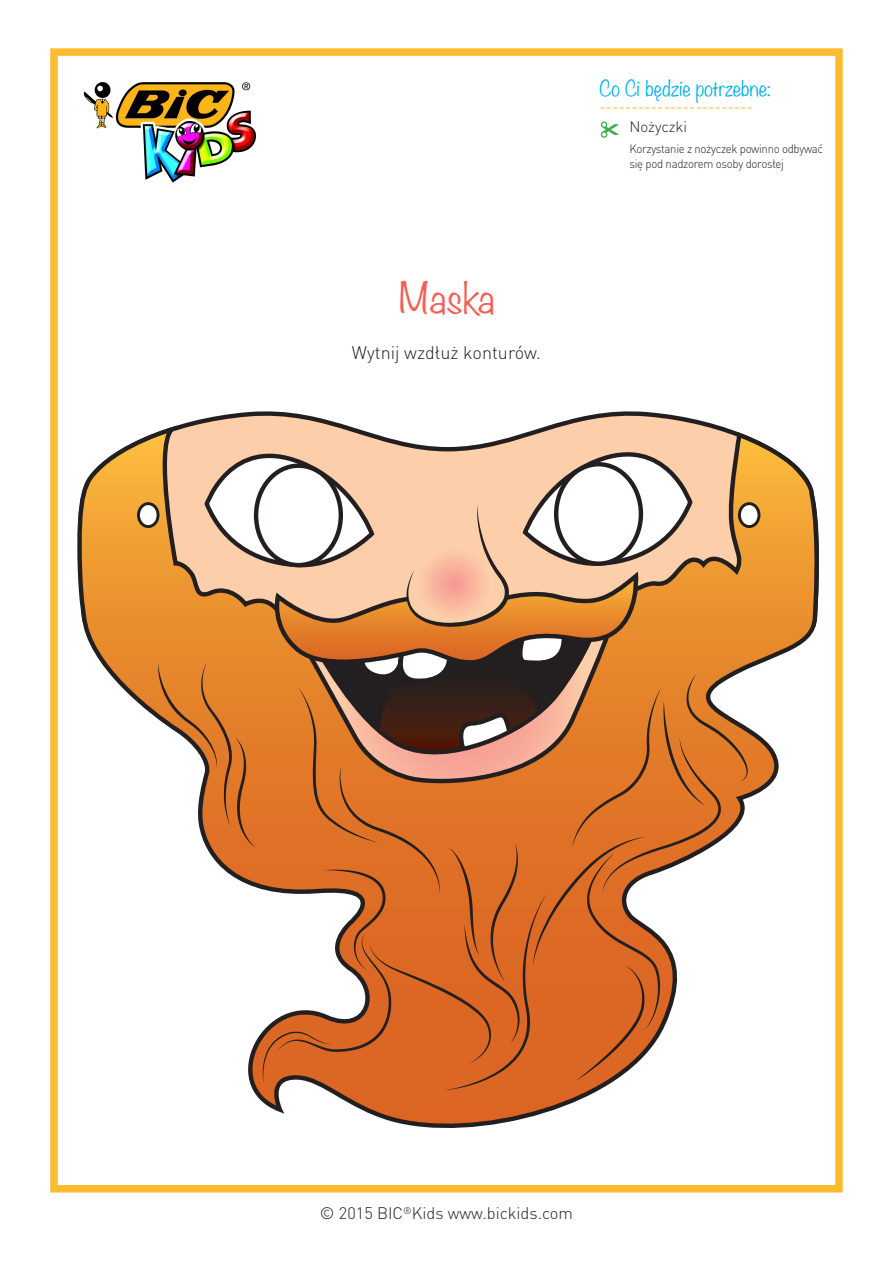
<style>
.page{position:relative;width:893px;height:1263px;background:#fff}
.page>*{position:absolute;margin:0;border:0;box-sizing:border-box;transform-origin:0 0}
.t1{font:300 37.5px "Noteworthy";color:#f16157}
.t2{font:300 19.5px "Noteworthy";color:#00aeef}
.t3{font:18px "Minion Pro";color:#fdbb2e}
.t4{font:300 18px "DIN Pro";color:#231f20}
.t5{font:300 16.5px "DIN Pro";color:#231f20}
.t6{font:300 15px "DIN Pro";color:#231f20}
.t7{font:300 12px/14.4px "DIN Pro";letter-spacing:-.025em;color:#231f20;scale:.95 1}
</style>
<div class="page">
<div style="left:50px;top:48px;width:793px;height:1144px;border:8px solid #fdbb2e"></div>
<img style="left:83px;top:82px;width:173px;height:101px">
<svg style="left:600px;top:121px;width:19px;height:17px"></svg>
<svg style="left:166px;top:411px;width:563px;height:18px"></svg>
<svg style="left:77px;top:429px;width:742px;height:699px"></svg>
<div style="left:739px;top:504px;width:20px;height:23px;background:#fff;border-radius:50%"></div>
<div style="left:738px;top:502px;width:22px;height:26px;border:3px solid #231f20;border-radius:50%"></div>
<div style="left:138px;top:504px;width:20px;height:23px;background:#fff;border-radius:50%"></div>
<div style="left:137px;top:502px;width:22px;height:26px;border:3px solid #231f20;border-radius:50%"></div>
<svg style="left:158px;top:433px;width:590px;height:657px"></svg>
<h1 class="t1" style="left:399px;top:265px;width:97px">Maska</h1>
<p class="t4" style="left:352px;top:340px;width:191px">Wytnij wzdłuż konturów.</p>
<h2 class="t2" style="left:600px;top:71px;width:172px">Co Ci będzie potrzebne:</h2>
<h3 class="t3" style="left:600px;top:94px;width:155px">------------------------</h3>
<p class="t6" style="left:629px;top:116px;width:59px">Nożyczki</p>
<p class="t7" style="left:629px;top:141px;width:206px">Korzystanie z nożyczek powinno odbywać się pod nadzorem osoby dorosłej</p>
<h3 class="t5" style="left:320px;top:1202px;width:255px">© 2015 BIC<sup>®</sup>Kids www.bickids.com</h3>
</div>
